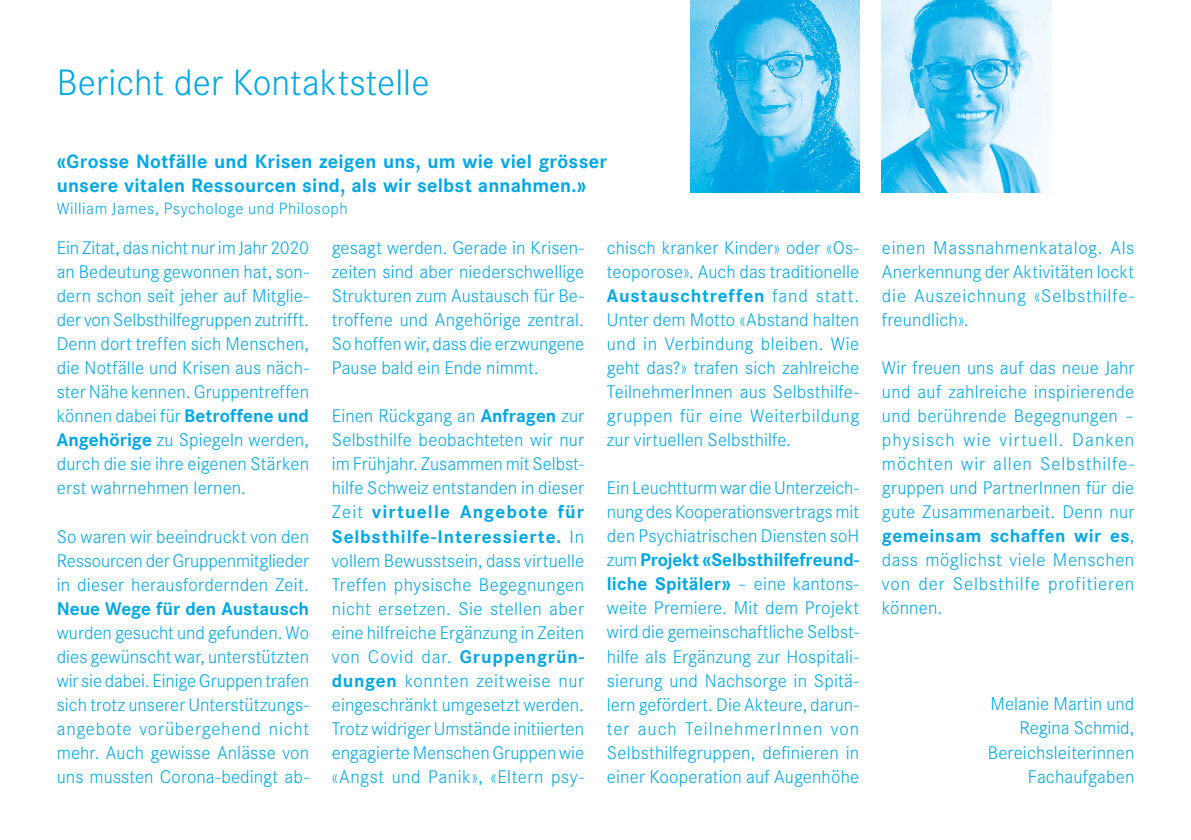
<style>
.page{position:relative;width:1191px;height:840px;background:#fff}
.page>*{position:absolute;margin:0;border:0;box-sizing:border-box;transform-origin:0 0}
.t1{font:300 36px "Corporate SBQ";letter-spacing:.005em;color:#00a7e3}
.t2{font:700 19px/24px "Corporate SBQ";letter-spacing:.01em;color:#00a7e3}
.t3{font:300 18px/24px "Corporate SBQ";letter-spacing:.01em;color:#00a7e3;text-align:justify}
.t4{font:700 18px "Corporate SBQ";color:#00a7e3}
.t5{font:300 16px "Corporate SBQ";letter-spacing:.035em;color:#00a7e3}
.s1{font-weight:700}
</style>
<div class="page">
<img style="left:882px;top:0;width:169px;height:192px">
<img style="left:690px;top:0;width:169px;height:192px">
<h1 class="t1" style="left:57px;top:61px;width:374px">Bericht der Kontaktstelle</h1>
<p class="t2" style="left:57px;top:150px;width:552px">«Grosse Notfälle und Krisen zeigen uns, um wie viel grösser unsere vitalen Ressourcen sind, als wir selbst annahmen.»</p>
<p class="t5" style="left:57px;top:199px;width:292px">William James, Psychologe und Philosoph</p>
<p class="t3" style="left:57px;top:236px;width:254px">Ein Zitat, das nicht nur im Jahr 2020 an Bedeutung gewonnen hat, son&shy;dern schon seit jeher auf Mitglie&shy;der von Selbsthilfegruppen zutrifft.<br>Denn dort treffen sich Menschen, die Notfälle und Krisen aus näch&shy;ster Nähe kennen. Gruppentreffen können dabei für <span class="s1">Betroffene und Angehörige</span> zu Spiegeln werden, durch die sie ihre eigenen Stärken erst wahrnehmen lernen.</p>
<p class="t3" style="left:57px;top:524px;width:254px">So waren wir beeindruckt von den Ressourcen der Gruppenmitglieder in dieser herausfordernden Zeit.</p>
<p class="t4" style="left:57px;top:597px;width:254px">Neue Wege für den Austausch</p>
<p class="t3" style="left:57px;top:620px;width:254px">wurden gesucht und gefunden. Wo dies gewünscht war, unterstützten wir sie dabei. Einige Gruppen trafen sich trotz unserer Unterstützungs&shy;angebote vorübergehend nicht mehr. Auch gewisse Anlässe von uns mussten Corona-bedingt ab-</p>
<p class="t3" style="left:332px;top:236px;width:254px">gesagt werden. Gerade in Krisen&shy;zeiten sind aber niederschwellige Strukturen zum Austausch für Be&shy;troffene und Angehörige zentral.<br>So hoffen wir, dass die erzwungene Pause bald ein Ende nimmt.</p>
<p class="t3" style="left:332px;top:404px;width:254px">Einen Rückgang an <span class="s1">Anfragen</span> zur Selbsthilfe beobachteten wir nur im Frühjahr. Zusammen mit Selbst&shy;hilfe Schweiz entstanden in dieser Zeit <span class="s1">virtuelle Angebote für Selbsthilfe-Interessierte.</span> In vollem Bewusstsein, dass virtuelle Treffen physische Begegnungen nicht ersetzen. Sie stellen aber eine hilfreiche Ergänzung in Zeiten von Covid dar. <span class="s1">Gruppengrün&shy;dungen</span> konnten zeitweise nur eingeschränkt umgesetzt werden.<br>Trotz widriger Umstände initiierten engagierte Menschen Gruppen wie «Angst und Panik», «Eltern psy-</p>
<p class="t3" style="left:607px;top:236px;width:254px">chisch kranker Kinder» oder «Os&shy;teoporose». Auch das traditionelle <span class="s1">Austauschtreffen</span> fand statt.<br>Unter dem Motto «Abstand halten und in Verbindung bleiben. Wie geht das?» trafen sich zahlreiche TeilnehmerInnen aus Selbsthilfe&shy;gruppen für eine Weiterbildung zur virtuellen Selbsthilfe.</p>
<p class="t3" style="left:607px;top:476px;width:254px">Ein Leuchtturm war die Unterzeich&shy;nung des Kooperationsvertrags mit den Psychiatrischen Diensten soH zum <span class="s1">Projekt «Selbsthilfefreund&shy;liche Spitäler»</span> – eine kantons&shy;weite Premiere. Mit dem Projekt wird die gemeinschaftliche Selbst&shy;hilfe als Ergänzung zur Hospitali&shy;sierung und Nachsorge in Spitä&shy;lern gefördert. Die Akteure, darun&shy;ter auch TeilnehmerInnen von Selbsthilfegruppen, definieren in einer Kooperation auf Augenhöhe</p>
<p class="t3" style="left:882px;top:236px;width:254px">einen Massnahmenkatalog. Als Anerkennung der Aktivitäten lockt die Auszeichnung «Selbsthilfe&shy;freundlich».</p>
<p class="t3" style="left:882px;top:356px;width:254px">Wir freuen uns auf das neue Jahr und auf zahlreiche inspirierende und berührende Begegnungen – physisch wie virtuell. Danken möchten wir allen Selbsthilfe&shy;gruppen und PartnerInnen für die gute Zusammenarbeit. Denn nur <span class="s1">gemeinsam schaffen wir es</span>, dass möglichst viele Menschen von der Selbsthilfe profitieren können.</p>
<p class="t3" style="left:988px;top:692px;width:148px;text-align:right">Melanie Martin und<br>Regina Schmid,<br>Bereichsleiterinnen<br>Fachaufgaben</p>
</div>
